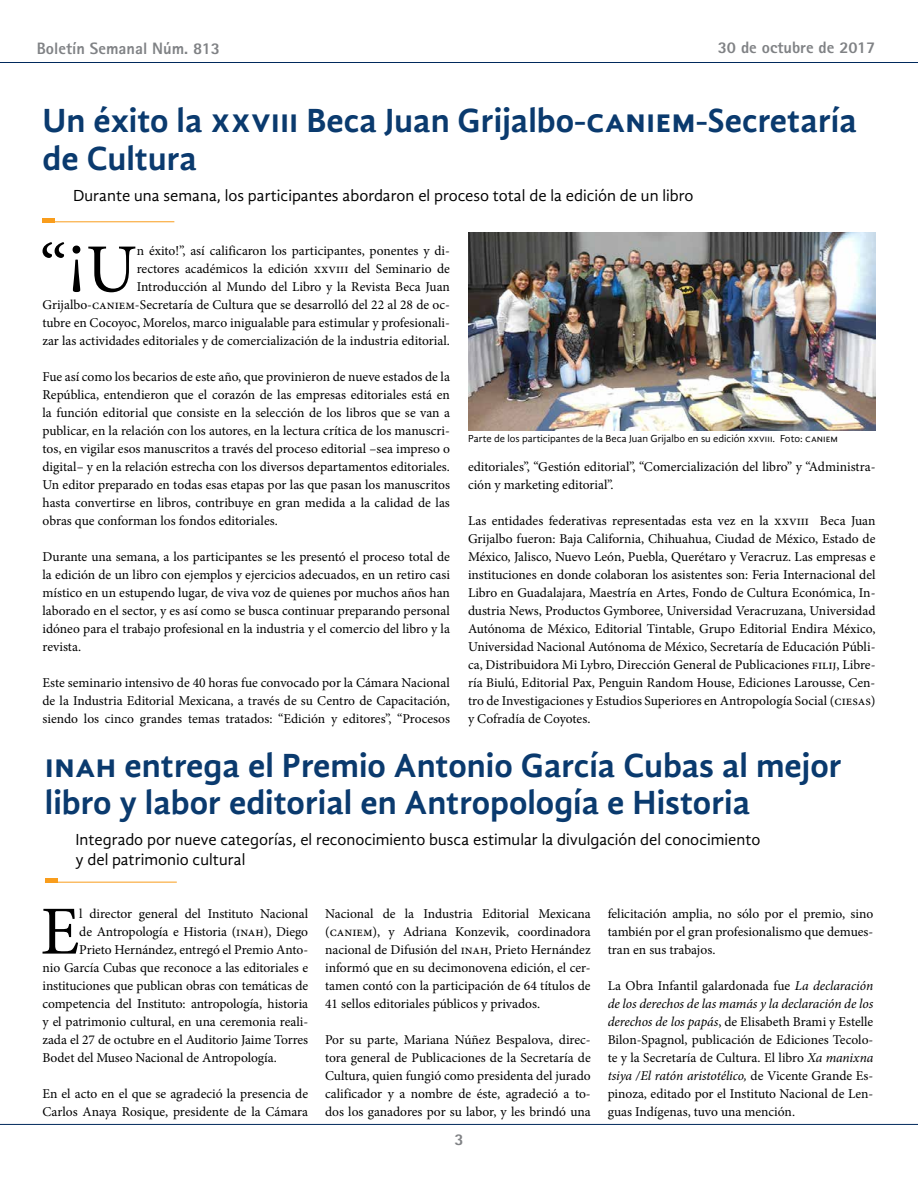
<style>
.page{position:relative;width:918px;height:1188px;background:#fff}
.page>*{position:absolute;margin:0;border:0;box-sizing:border-box;transform-origin:0 0}
.t1{font:68.85px "Minion Pro";color:#000}
.t2{font:700 34.5px/37.5px "Gandhi Sans";color:#0a3a6e}
.t3{font:16.5px/19.5px "Gandhi Sans";color:#000}
.t4{font:800 16.5px "Rotis Sans Serif";color:#808285}
.t5{font:13.5px/18px "Minion Pro";letter-spacing:-.005em;color:#000;text-align:justify}
.t6{font:13.5px "Minion Pro";letter-spacing:-.025em;color:#000}
.t7{font:10.5px "Gandhi Sans";color:#000}
.s1{font-style:italic}
</style>
<div class="page">
<hr style="left:0;top:62px;width:918px;height:1px;background:#00295c">
<hr style="left:0;top:1124px;width:918px;height:1px;background:#00295c">
<hr style="left:43px;top:221px;width:131px;height:1px;background:#f99d1c">
<div style="left:43px;top:218px;width:12px;height:5px;background:#f99d1c"></div>
<img style="left:468px;top:233px;width:407px;height:197px">
<hr style="left:45px;top:882px;width:132px;height:1px;background:#f99d1c">
<div style="left:45px;top:878px;width:12px;height:5px;background:#f99d1c"></div>
<p class="t4" style="left:37px;top:38px;width:185px">Boletín Semanal Núm. 813</p>
<p class="t4" style="left:718px;top:37px;width:159px">30 de octubre de 2017</p>
<h2 class="t2" style="left:43px;top:102px;width:816px">Un éxito la xxviii Beca Juan Grijalbo-caniem-Secretaría de Cultura</h2>
<p class="t3" style="left:73px;top:186px;width:622px">Durante una semana, los participantes abordaron el proceso total de la edición de un libro</p>
<h1 class="t1" style="left:40px;top:223px;width:99px">“¡U</h1>
<p class="t5" style="left:43px;top:242px;width:409px;text-align:right">n éxito!”, así calificaron los participantes, ponentes y di-<br>rectores académicos la edición xxviii del Seminario de<br>Introducción al Mundo del Libro y la Revista Beca Juan Grijalbo-caniem-Secretaría de Cultura que se desarrolló del 22 al 28 de oc&shy;tubre en Cocoyoc, Morelos, marco inigualable para estimular y profesionali&shy;zar las actividades editoriales y de comercialización de la industria editorial.</p>
<p class="t5" style="left:43px;top:368px;width:409px">Fue así como los becarios de este año, que provinieron de nueve estados de la República, entendieron que el corazón de las empresas editoriales está en la función editorial que consiste en la selección de los libros que se van a publicar, en la relación con los autores, en la lectura crítica de los manuscri&shy;tos, en vigilar esos manuscritos a través del proceso editorial –sea impreso o digital– y en la relación estrecha con los diversos departamentos editoriales.<br>Un editor preparado en todas esas etapas por las que pasan los manuscritos hasta convertirse en libros, contribuye en gran medida a la calidad de las obras que conforman los fondos editoriales.</p>
<p class="t5" style="left:43px;top:548px;width:409px">Durante una semana, a los participantes se les presentó el proceso total de la edición de un libro con ejemplos y ejercicios adecuados, en un retiro casi místico en un estupendo lugar, de viva voz de quienes por muchos años han laborado en el sector, y es así como se busca continuar preparando personal idóneo para el trabajo profesional en la industria y el comercio del libro y la revista.</p>
<p class="t5" style="left:43px;top:674px;width:409px">Este seminario intensivo de 40 horas fue convocado por la Cámara Nacional de la Industria Editorial Mexicana, a través de su Centro de Capacitación, siendo los cinco grandes temas tratados: “Edición y editores”, “Procesos</p>
<p class="t7" style="left:468px;top:432px;width:371px">Parte de los participantes de la Beca Juan Grijalbo en su edición xxviii. Foto: caniem</p>
<p class="t5" style="left:468px;top:458px;width:409px">editoriales”, “Gestión editorial”, “Comercialización del libro” y “Administra&shy;ción y marketing editorial”.</p>
<p class="t5" style="left:468px;top:512px;width:409px">Las entidades federativas representadas esta vez en la xxviii Beca Juan Grijalbo fueron: Baja California, Chihuahua, Ciudad de México, Estado de México, Jalisco, Nuevo León, Puebla, Querétaro y Veracruz. Las empresas e instituciones en donde colaboran los asistentes son: Feria Internacional del Libro en Guadalajara, Maestría en Artes, Fondo de Cultura Económica, In&shy;dustria News, Productos Gymboree, Universidad Veracruzana, Universidad Autónoma de México, Editorial Tintable, Grupo Editorial Endira México, Universidad Nacional Autónoma de México, Secretaría de Educación Públi&shy;ca, Distribuidora Mi Lybro, Dirección General de Publicaciones filij, Libre&shy;ría Biulú, Editorial Pax, Penguin Random House, Ediciones Larousse, Cen&shy;tro de Investigaciones y Estudios Superiores en Antropología Social (ciesas) y Cofradía de Coyotes.</p>
<h2 class="t2" style="left:45px;top:746px;width:798px">inah entrega el Premio Antonio García Cubas al mejor libro y labor editorial en Antropología e Historia</h2>
<p class="t3" style="left:75px;top:830px;width:686px">Integrado por nueve categorías, el reconocimiento busca estimular la divulgación del conocimiento y del patrimonio cultural</p>
<h1 class="t1" style="left:41px;top:886px;width:41px">E</h1>
<p class="t5" style="left:79px;top:904px;width:230px">l director general del Instituto Nacional</p>
<p class="t5" style="left:79px;top:922px;width:230px">de Antropología e Historia (inah), Diego</p>
<p class="t5" style="left:79px;top:940px;width:230px">Prieto Hernández, entregó el Premio Anto-</p>
<p class="t5" style="left:43px;top:958px;width:267px">nio García Cubas que reconoce a las editoriales e</p>
<p class="t5" style="left:43px;top:976px;width:267px">instituciones que publican obras con temáticas de</p>
<p class="t5" style="left:43px;top:994px;width:267px">competencia del Instituto: antropología, historia</p>
<p class="t5" style="left:43px;top:1012px;width:267px">y el patrimonio cultural, en una ceremonia reali-</p>
<p class="t6" style="left:43px;top:1030px;width:267px">zada el 27 de octubre en el Auditorio Jaime Torres</p>
<p class="t5" style="left:43px;top:1048px;width:236px">Bodet del Museo Nacional de Antropología.</p>
<p class="t5" style="left:43px;top:1084px;width:267px">En el acto en el que se agradeció la presencia de<br>Carlos Anaya Rosique, presidente de la Cámara</p>
<p class="t5" style="left:325px;top:905px;width:267px">Nacional de la Industria Editorial Mexicana (caniem), y Adriana Konzevik, coordinadora nacional de Difusión del inah, Prieto Hernández informó que en su decimonovena edición, el cer&shy;tamen contó con la participación de 64 títulos de 41 sellos editoriales públicos y privados.</p>
<p class="t5" style="left:325px;top:1031px;width:267px">Por su parte, Mariana Núñez Bespalova, direc&shy;tora general de Publicaciones de la Secretaría de Cultura, quien fungió como presidenta del jurado calificador y a nombre de éste, agradeció a to&shy;dos los ganadores por su labor, y les brindó una</p>
<p class="t4" style="left:455px;top:1129px;width:11px">3</p>
<p class="t5" style="left:608px;top:905px;width:267px">felicitación amplia, no sólo por el premio, sino también por el gran profesionalismo que demues&shy;tran en sus trabajos.</p>
<p class="t5" style="left:608px;top:977px;width:267px">La Obra Infantil galardonada fue <span class="s1">La declaración de los derechos de las mamás y la declaración de los derechos de los papás</span>, de Elisabeth Brami y Estelle Bilon-Spagnol, publicación de Ediciones Tecolo&shy;te y la Secretaría de Cultura. El libro <span class="s1">Xa manixna tsiya /El ratón aristotélico,</span> de Vicente Grande Es&shy;pinoza, editado por el Instituto Nacional de Len&shy;guas Indígenas, tuvo una mención.</p>
</div>
